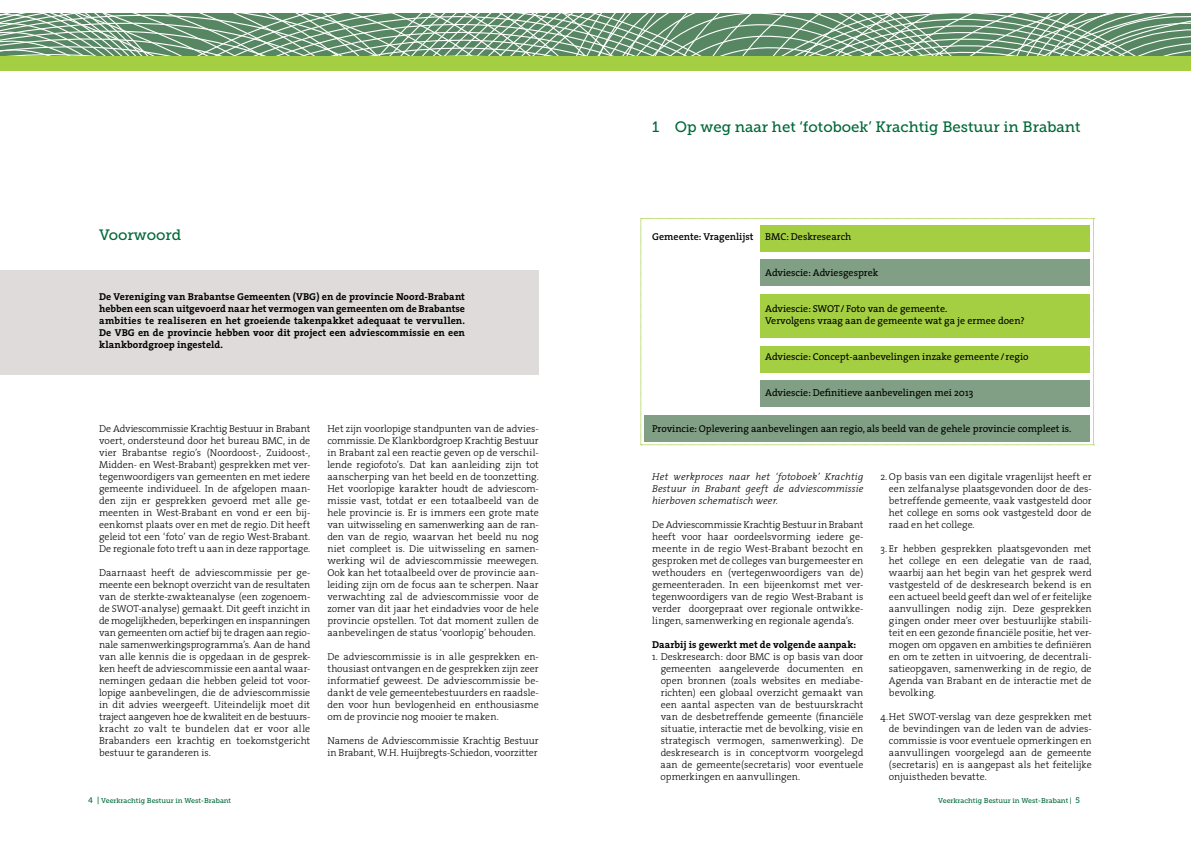
<style>
.page{position:relative;width:1191px;height:842px;background:#fff}
.page>*{position:absolute;margin:0;border:0;box-sizing:border-box;transform-origin:0 0}
.t1{font:15px "Museo Slab 500";color:#006838}
.t2{font:300 10px/12px "The Serif";color:#000;text-align:justify}
.t3{font:700 10px/12px "The Serif";letter-spacing:.005em;color:#000;text-align:justify}
.t4{font:10px/12px "The Serif";color:#000}
.t5{font:italic 300 10px/12px "The Serif";letter-spacing:.01em;color:#000;text-align:justify}
.t6{font:600 10px "The Serif";color:#000}
.t7{font:7px "Museo Slab 500";color:#006838}
.s1{font-weight:400}
.s2{font-size:8px}
</style>
<div class="page">
<div style="left:0;top:50px;width:1191px;height:20px;background:#a5cf42"></div>
<svg style="left:0;top:13px;width:1191px;height:42px;background:#81a48a"></svg>
<div style="left:0;top:271px;width:539px;height:104px;background:#dedbda"></div>
<svg style="left:640px;top:218px;width:454px;height:228px"></svg>
<div style="left:760px;top:225px;width:330px;height:26px;background:#a5cf42"></div>
<div style="left:760px;top:260px;width:330px;height:26px;background:#819f84"></div>
<div style="left:760px;top:346px;width:330px;height:26px;background:#a5cf42"></div>
<div style="left:760px;top:381px;width:330px;height:26px;background:#819f84"></div>
<div style="left:645px;top:415px;width:445px;height:26px;background:#819f84"></div>
<div style="left:760px;top:294px;width:330px;height:44px;background:#a5cf42"></div>
<h1 class="t1" style="left:99px;top:226px;width:84px">Voorwoord</h1>
<p class="t3" style="left:99px;top:290px;width:367px">De Vereniging van Brabantse Gemeenten (VBG) en de provincie Noord-Brabant hebben een scan uitgevoerd naar het vermogen van gemeenten om de Brabantse ambities te realiseren en het groeiende takenpakket adequaat te vervullen.<br>De VBG en de provincie hebben voor dit project een adviescommissie en een klankbordgroep ingesteld.</p>
<p class="t2" style="left:99px;top:422px;width:213px">De Adviescommissie Krachtig Bestuur in Brabant voert, ondersteund door het bureau BMC, in de vier Brabantse regio’s (Noordoost-, Zuidoost-, Midden- en West-Brabant) gesprekken met ver&shy;tegenwoordigers van gemeenten en met iedere gemeente individueel. In de afgelopen maan&shy;den zijn er gesprekken gevoerd met alle ge&shy;meenten in West-Brabant en vond er een bij&shy;eenkomst plaats over en met de regio. Dit heeft geleid tot een ‘foto’ van de regio West-Brabant.<br>De regionale foto treft u aan in deze rapportage.</p>
<p class="t2" style="left:99px;top:566px;width:213px">Daarnaast heeft de adviescommissie per ge&shy;meente een beknopt overzicht van de resultaten van de sterkte-zwakteanalyse (een zogenoem&shy;de SWOT-analyse) gemaakt. Dit geeft inzicht in de mogelijkheden, beperkingen en inspanningen van gemeenten om actief bij te dragen aan regio&shy;nale samenwerkingsprogramma’s. Aan de hand van alle kennis die is opgedaan in de gesprek&shy;ken heeft de adviescommissie een aantal waar&shy;nemingen gedaan die hebben geleid tot voor&shy;lopige aanbevelingen, die de adviescommissie in dit advies weergeeft. Uiteindelijk moet dit traject aangeven hoe de kwaliteit en de bestuurs&shy;kracht zo valt te bundelen dat er voor alle Brabanders een krachtig en toekomstgericht bestuur te garanderen is.</p>
<p class="t2" style="left:327px;top:422px;width:213px">Het zijn voorlopige standpunten van de advies&shy;commissie. De Klankbordgroep Krachtig Bestuur in Brabant zal een reactie geven op de verschil&shy;lende regiofoto’s. Dat kan aanleiding zijn tot aanscherping van het beeld en de toonzetting.<br>Het voorlopige karakter houdt de adviescom&shy;missie vast, totdat er een totaalbeeld van de hele provincie is. Er is immers een grote mate van uitwisseling en samenwerking aan de ran&shy;den van de regio, waarvan het beeld nu nog niet compleet is. Die uitwisseling en samen&shy;werking wil de adviescommissie meewegen.<br>Ook kan het totaalbeeld over de provincie aan&shy;leiding zijn om de focus aan te scherpen. Naar verwachting zal de adviescommissie voor de zomer van dit jaar het eindadvies voor de hele provincie opstellen. Tot dat moment zullen de aanbevelingen de status ‘voorlopig’ behouden.</p>
<p class="t2" style="left:327px;top:650px;width:213px">De adviescommissie is in alle gesprekken en&shy;thousiast ontvangen en de gesprekken zijn zeer informatief geweest. De adviescommissie be&shy;dankt de vele gemeentebestuurders en raadsle&shy;den voor hun bevlogenheid en enthousiasme om de provincie nog mooier te maken.</p>
<p class="t2" style="left:327px;top:734px;width:213px">Namens de Adviescommissie Krachtig Bestuur in Brabant, W.H. Huijbregts-Schiedon, voorzitter</p>
<h1 class="t1" style="left:652px;top:118px;width:430px">1 Op weg naar het ‘fotoboek’ Krachtig Bestuur in Brabant</h1>
<p class="t6" style="left:652px;top:228px;width:201px">Gemeente: Vragenlijst <span class="s1">BMC: Deskresearch</span></p>
<p class="t4" style="left:765px;top:266px;width:115px">Adviescie: Adviesgesprek</p>
<p class="t4" style="left:765px;top:302px;width:261px">Adviescie: SWOT/ Foto van de gemeente.<br>Vervolgens vraag aan de gemeente wat ga je ermee doen?</p>
<p class="t4" style="left:765px;top:350px;width:265px">Adviescie: Concept-aanbevelingen inzake gemeente /regio</p>
<p class="t4" style="left:765px;top:386px;width:209px">Adviescie: Definitieve aanbevelingen mei 2013</p>
<p class="t4" style="left:652px;top:422px;width:421px">Provincie: Oplevering aanbevelingen aan regio, als beeld van de gehele provincie compleet is.</p>
<p class="t5" style="left:652px;top:470px;width:213px">Het werkproces naar het ‘fotoboek’ Krachtig Bestuur in Brabant geeft de adviescommissie hierboven schematisch weer.</p>
<p class="t2" style="left:652px;top:518px;width:213px">De Adviescommissie Krachtig Bestuur in Brabant heeft voor haar oordeelsvorming iedere ge&shy;meente in de regio West-Brabant bezocht en gesproken met de colleges van burgemeester en wethouders en (vertegenwoordigers van de) gemeenteraden. In een bijeenkomst met ver&shy;tegenwoordigers van de regio West-Brabant is verder doorgepraat over regionale ontwikke&shy;lingen, samenwerking en regionale agenda’s.</p>
<p class="t3" style="left:652px;top:638px;width:206px">Daarbij is gewerkt met de volgende aanpak:</p>
<p class="t2" style="left:660px;top:650px;width:204px;text-indent:-8px">1. Deskresearch: door BMC is op basis van door gemeenten aangeleverde documenten en open bronnen (zoals websites en mediabe&shy;richten) een globaal overzicht gemaakt van een aantal aspecten van de bestuurskracht van de desbetreffende gemeente (financiële situatie, interactie met de bevolking, visie en strategisch vermogen, samenwerking). De deskresearch is in conceptvorm voorgelegd aan de gemeente(secretaris) voor eventuele opmerkingen en aanvullingen.</p>
<p class="t2" style="left:889px;top:470px;width:204px;text-indent:-8px">2. Op basis van een digitale vragenlijst heeft er een zelfanalyse plaatsgevonden door de des&shy;betreffende gemeente, vaak vastgesteld door het college en soms ook vastgesteld door de raad en het college.</p>
<p class="t2" style="left:889px;top:542px;width:204px;text-indent:-8px">3. Er hebben gesprekken plaatsgevonden met het college en een delegatie van de raad, waarbij aan het begin van het gesprek werd vastgesteld of de deskresearch bekend is en een actueel beeld geeft dan wel of er feitelijke aanvullingen nodig zijn. Deze gesprekken gingen onder meer over bestuurlijke stabili&shy;teit en een gezonde financiële positie, het ver&shy;mogen om opgaven en ambities te definiëren en om te zetten in uitvoering, de decentrali&shy;satieopgaven, samenwerking in de regio, de Agenda van Brabant en de interactie met de bevolking.</p>
<p class="t2" style="left:889px;top:710px;width:204px;text-indent:-9px">4. Het SWOT-verslag van deze gesprekken met de bevindingen van de leden van de advies&shy;commissie is voor eventuele opmerkingen en aanvullingen voorgelegd aan de gemeente (secretaris) en is aangepast als het feitelijke onjuistheden bevatte.</p>
<p class="t7" style="left:88px;top:797px;width:144px"><span class="s2">4 |</span> Veerkrachtig Bestuur in West-Brabant</p>
<p class="t7" style="left:938px;top:797px;width:143px">Veerkrachtig Bestuur in West-Brabant | <span class="s2">5</span></p>
</div>
